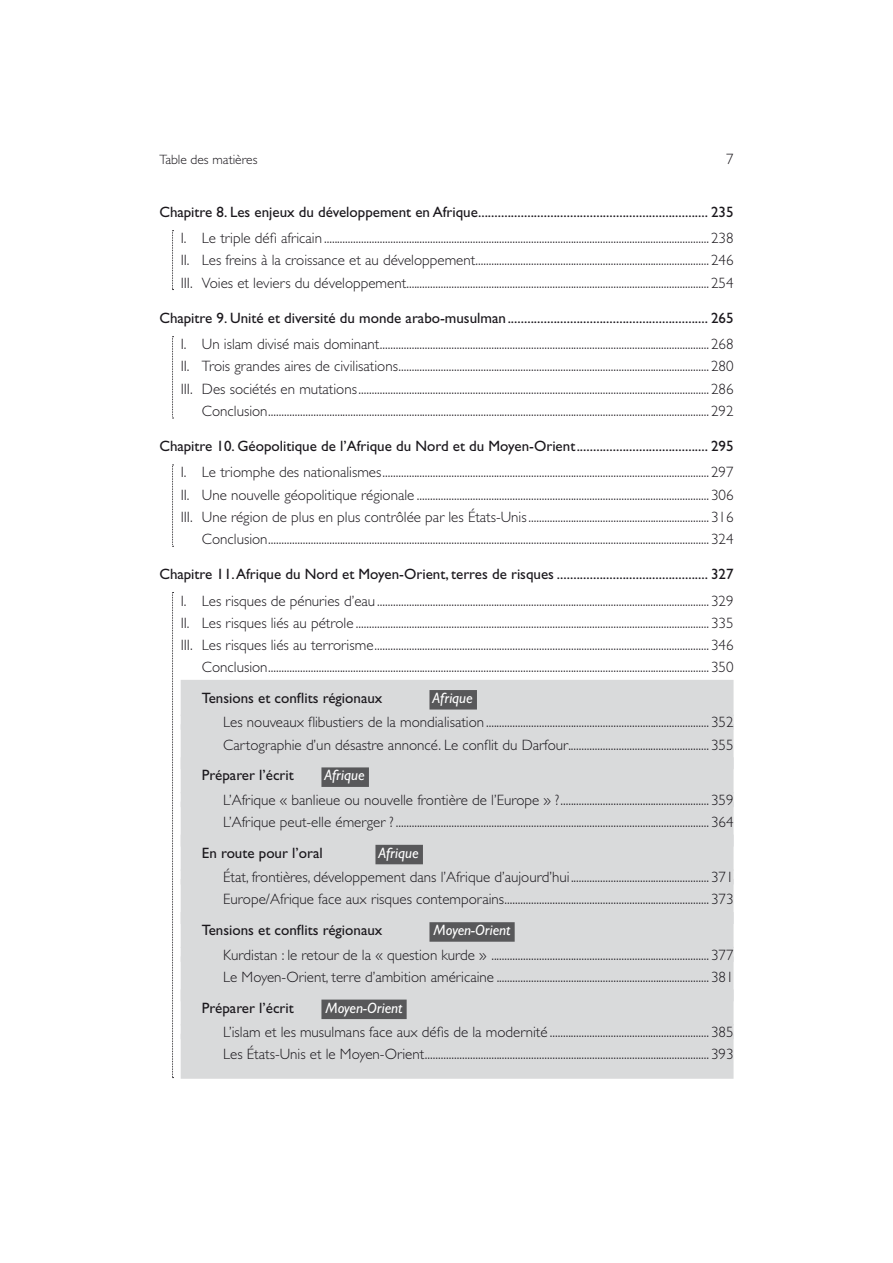
<style>
.page{position:relative;width:893px;height:1263px;background:#fff}
.page>*{position:absolute;margin:0;border:0;box-sizing:border-box;transform-origin:0 0}
.t1{font:300 15px/22.2px "Gill Sans Std";color:#1a171c}
.t2{font:15px "Gill Sans Std";color:#1a171c}
.t3{font:italic 15px "Gill Sans Std";color:#fff}
.t4{font:300 13.5px "Gill Sans Std";color:#1a171c}
</style>
<div class="page">
<div style="left:181px;top:680px;width:552px;height:36px;background:#d9dadb"></div>
<div style="left:429px;top:690px;width:48px;height:20px;background:#58585a"></div>
<div style="left:181px;top:715px;width:552px;height:15px;background:#d9dadb"></div>
<div style="left:181px;top:724px;width:552px;height:45px;background:#d9dadb"></div>
<div style="left:181px;top:757px;width:552px;height:36px;background:#d9dadb"></div>
<div style="left:321px;top:767px;width:48px;height:20px;background:#58585a"></div>
<div style="left:181px;top:792px;width:552px;height:15px;background:#d9dadb"></div>
<div style="left:181px;top:802px;width:552px;height:45px;background:#d9dadb"></div>
<div style="left:181px;top:835px;width:552px;height:36px;background:#d9dadb"></div>
<div style="left:375px;top:845px;width:48px;height:19px;background:#58585a"></div>
<div style="left:181px;top:869px;width:552px;height:15px;background:#d9dadb"></div>
<div style="left:181px;top:879px;width:552px;height:45px;background:#d9dadb"></div>
<div style="left:181px;top:912px;width:552px;height:36px;background:#d9dadb"></div>
<div style="left:429px;top:922px;width:86px;height:20px;background:#58585a"></div>
<div style="left:181px;top:947px;width:552px;height:15px;background:#d9dadb"></div>
<div style="left:181px;top:956px;width:552px;height:45px;background:#d9dadb"></div>
<div style="left:181px;top:989px;width:552px;height:36px;background:#d9dadb"></div>
<div style="left:321px;top:1000px;width:86px;height:19px;background:#58585a"></div>
<div style="left:181px;top:1024px;width:552px;height:15px;background:#d9dadb"></div>
<div style="left:181px;top:1034px;width:552px;height:45px;background:#d9dadb"></div>
<svg style="left:172px;top:230px;width:2px;height:60px"></svg>
<svg style="left:172px;top:336px;width:2px;height:83px"></svg>
<svg style="left:172px;top:465px;width:2px;height:82px"></svg>
<svg style="left:172px;top:592px;width:2px;height:486px"></svg>
<p class="t4" style="left:159px;top:155px;width:100px">Table des matières</p>
<p class="t1" style="left:726px;top:149px;width:9px">7</p>
<p class="t2" style="left:159px;top:206px;width:576px">Chapitre . Les enjeux du développement en Afrique ...................................................................... 235</p>
<p class="t1" style="left:181px;top:229px;width:554px;text-align:justify">I. Le triple défi africain .................................................................................................................................................238<br>II. Les freins à la croissance et au développement ........................................................................................246<br>III. Voies et leviers du développement ..................................................................................................................254</p>
<p class="t2" style="left:217px;top:312px;width:9px">9</p>
<p class="t2" style="left:217px;top:206px;width:9px">8</p>
<p class="t2" style="left:159px;top:312px;width:576px">Chapitre . Unité et diversité du monde arabo-musulman ............................................................. 265</p>
<p class="t1" style="left:181px;top:335px;width:554px;text-align:right">I. Un islam divisé mais dominant ............................................................................................................................268<br>II. Trois grandes aires de civilisations .....................................................................................................................280<br>III. Des sociétés en mutations ....................................................................................................................................286<br>Conclusion ......................................................................................................................................................................292</p>
<p class="t2" style="left:217px;top:440px;width:9px">1</p>
<p class="t2" style="left:159px;top:440px;width:576px">Chapitre 0. Géopolitique de l’Afrique du Nord et du Moyen-Orient ........................................ 295</p>
<p class="t1" style="left:181px;top:463px;width:554px;text-align:right">I. Le triomphe des nationalismes ...........................................................................................................................297<br>II. Une nouvelle géopolitique régionale ..............................................................................................................306<br>III. Une région de plus en plus contrôlée par les États-Unis ....................................................................316<br>Conclusion ......................................................................................................................................................................324</p>
<p class="t2" style="left:217px;top:569px;width:9px">1</p>
<p class="t2" style="left:159px;top:569px;width:576px">Chapitre 1. Afrique du Nord et Moyen-Orient, terres de risques .............................................. 327</p>
<p class="t1" style="left:181px;top:591px;width:554px;text-align:right">I. Les risques de pénuries d’eau .............................................................................................................................329<br>II. Les risques liés au pétrole .....................................................................................................................................335<br>III. Les risques liés au terrorisme ..............................................................................................................................346<br>Conclusion ......................................................................................................................................................................350</p>
<p class="t2" style="left:202px;top:693px;width:182px">Tensions et conflits régionaux</p>
<p class="t3" style="left:432px;top:693px;width:42px">Afrique</p>
<p class="t1" style="left:223px;top:713px;width:512px">Les nouveaux flibustiers de la mondialisation .................................................................................... 352<br>Cartographie d’un désastre annoncé. Le conflit du Darfour .....................................................355</p>
<p class="t2" style="left:202px;top:770px;width:93px">Préparer l’écrit</p>
<p class="t3" style="left:324px;top:770px;width:42px">Afrique</p>
<p class="t1" style="left:223px;top:790px;width:512px">L’Afrique « banlieue ou nouvelle frontière de l’Europe » ? ........................................................359<br>L’Afrique peut-elle émerger ? ......................................................................................................................364</p>
<p class="t2" style="left:202px;top:848px;width:122px">En route pour l’oral</p>
<p class="t3" style="left:378px;top:848px;width:42px">Afrique</p>
<p class="t1" style="left:223px;top:868px;width:512px">État, frontières, développement dans l’Afrique d’aujourd’hui ....................................................371<br>Europe/Afrique face aux risques contemporains .............................................................................373</p>
<p class="t2" style="left:202px;top:925px;width:182px">Tensions et conflits régionaux</p>
<p class="t3" style="left:434px;top:925px;width:78px">Moyen-Orient</p>
<p class="t1" style="left:223px;top:945px;width:512px">Kurdistan : le retour de la « question kurde » .................................................................................. 377<br>Le Moyen-Orient, terre d’ambition américaine ................................................................................381</p>
<p class="t2" style="left:202px;top:1002px;width:93px">Préparer l’écrit</p>
<p class="t3" style="left:326px;top:1002px;width:78px">Moyen-Orient</p>
<p class="t1" style="left:223px;top:1022px;width:512px">L’islam et les musulmans face aux défis de la modernité ............................................................385<br>Les États-Unis et le Moyen-Orient ...........................................................................................................393</p>
</div>
